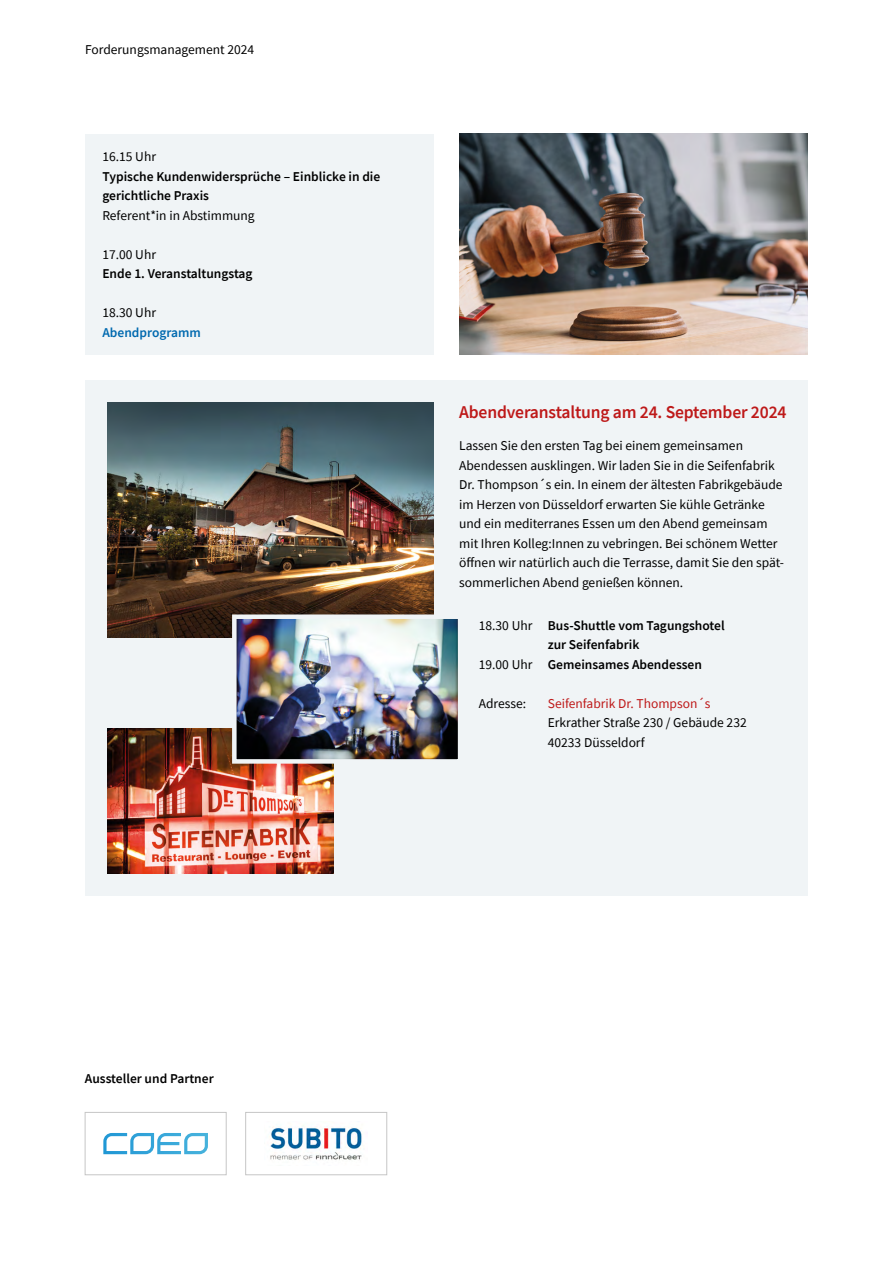
<style>
.page{position:relative;width:893px;height:1263px;background:#fff}
.page>*{position:absolute;margin:0;border:0;box-sizing:border-box;transform-origin:0 0}
.t1{font:600 18px "Source Sans Pro";letter-spacing:-.01em;color:#be1919}
.t2{font:13.5px/19.5px "Source Sans Pro";color:#000}
.t3{font:600 13.5px/19.5px "Source Sans Pro";color:#000}
.t4{font:13.5px "Source Sans Pro";color:#be1919}
.t5{font:600 13.5px "Source Sans Pro";color:#0069af}
.s1{font-weight:400}
</style>
<div class="page">
<div style="left:85px;top:380px;width:723px;height:515px;background:#f0f4f6"></div>
<div style="left:85px;top:134px;width:349px;height:220px;background:#f0f4f6"></div>
<img style="left:459px;top:134px;width:349px;height:220px">
<svg style="left:103px;top:1133px;width:105px;height:21px"></svg>
<div style="left:85px;top:1112px;width:141px;height:63px;border:1px solid #c6c6c6"></div>
<img style="left:269px;top:1126px;width:93px;height:34px">
<div style="left:245px;top:1112px;width:142px;height:63px;border:1px solid #c6c6c6"></div>
<img style="left:107px;top:402px;width:326px;height:235px">
<img style="left:107px;top:729px;width:226px;height:144px">
<img style="left:237px;top:619px;width:220px;height:140px">
<div style="left:232px;top:614px;width:230px;height:150px;border:4px solid #f0f4f6"></div>
<p class="t2" style="left:85px;top:40px;width:171px">Forderungsmanagement 2024</p>
<p class="t2" style="left:102px;top:147px;width:55px">16.15 Uhr</p>
<p class="t3" style="left:102px;top:167px;width:279px">Typische Kundenwidersprüche – Einblicke in die gerichtliche Praxis</p>
<p class="t2" style="left:102px;top:206px;width:154px">Referent*in in Abstimmung</p>
<p class="t2" style="left:102px;top:245px;width:55px">17.00 Uhr</p>
<p class="t3" style="left:102px;top:264px;width:152px">Ende 1. Veranstaltungstag</p>
<p class="t2" style="left:102px;top:303px;width:55px">18.30 Uhr</p>
<p class="t5" style="left:102px;top:324px;width:100px">Abendprogramm</p>
<h1 class="t1" style="left:459px;top:400px;width:329px">Abendveranstaltung am 24. September 2024</h1>
<p class="t2" style="left:459px;top:436px;width:325px">Lassen Sie den ersten Tag bei einem gemeinsamen Abendessen ausklingen. Wir laden Sie in die Seifenfabrik Dr. Thompson´s ein. In einem der ältesten Fabrikgebäude im Herzen von Düsseldorf erwarten Sie kühle Getränke und ein mediterranes Essen um den Abend gemeinsam mit Ihren Kolleg:Innen zu vebringen. Bei schönem Wetter öffnen wir natürlich auch die Terrasse, damit Sie den spät&shy;sommerlichen Abend genießen können.</p>
<p class="t3" style="left:479px;top:615px;width:247px"><span class="s1">18.30 Uhr</span> Bus-Shuttle vom Tagungshotel</p>
<p class="t3" style="left:548px;top:635px;width:93px">zur Seifenfabrik</p>
<p class="t3" style="left:479px;top:654px;width:225px"><span class="s1">19.00 Uhr</span> Gemeinsames Abendessen</p>
<p class="t2" style="left:479px;top:693px;width:49px">Adresse:</p>
<p class="t4" style="left:548px;top:695px;width:164px">Seifenfabrik Dr. Thompson´s</p>
<p class="t2" style="left:548px;top:713px;width:200px">Erkrather Straße 230 / Gebäude 232<br>40233 Düsseldorf</p>
<p class="t3" style="left:85px;top:1069px;width:130px">Aussteller und Partner</p>
</div>
